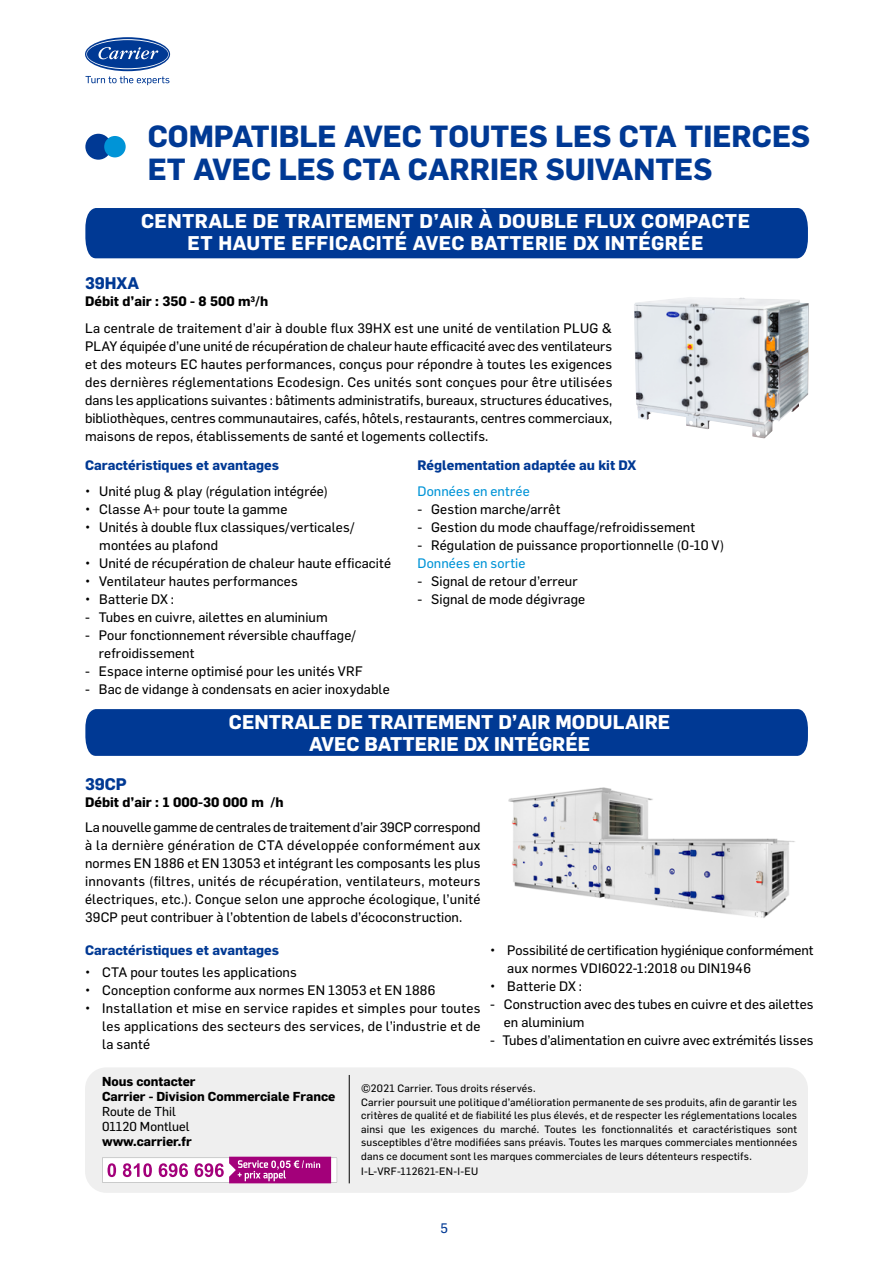
<style>
.page{position:relative;width:893px;height:1263px;background:#fff}
.page>*{position:absolute;margin:0;border:0;box-sizing:border-box;transform-origin:0 0}
.t1{font:700 30px/33px "Flama";color:#003994}
.t2{font:700 19.5px/22.5px "Flama";letter-spacing:.02em;color:#fff;text-align:center}
.t3{font:700 19.5px/22.5px "Flama";color:#fff;text-align:center}
.t4{font:700 16.5px "Flama";color:#003994}
.t5{font:13.5px/18px "Flama Basic";letter-spacing:.01em;color:#000}
.t6{font:700 13.5px "Flama";color:#003994}
.t7{font:700 13.5px "Flama";color:#000}
.t8{font:13.5px "Flama Basic";letter-spacing:.01em;color:#0094d7}
.t9{font:13.5px "Flama Basic";color:#003994}
.t10{font:700 12.75px/15px "Flama";color:#000}
.t11{font:12.75px/15px "Flama Basic";color:#000}
.t12{font:10.5px/13.5px "Flama Basic";letter-spacing:.02em;color:#000}
</style>
<div class="page">
<div style="left:85px;top:1067px;width:723px;height:126px;background:#efefef;border-radius:21px"></div>
<hr style="left:349px;top:1075px;width:1px;height:108px;background:#000">
<svg style="left:85px;top:37px;width:85px;height:34px"></svg>
<svg style="left:86px;top:39px;width:83px;height:30px"></svg>
<svg style="left:85px;top:76px;width:84px;height:9px"></svg>
<div style="left:85px;top:134px;width:26px;height:26px;background:#003994;border-radius:50%"></div>
<div style="left:104px;top:136px;width:22px;height:21px;background:#0094d7;border-radius:50%"></div>
<div style="left:85px;top:709px;width:723px;height:47px;background:#003994"></div>
<img style="left:508px;top:787px;width:287px;height:131px">
<div style="left:541px;top:803px;width:7px;height:7px;background:#ececec"></div>
<div style="left:666px;top:846px;width:12px;height:6px;background:#e2e2e2"></div>
<img style="left:634px;top:297px;width:175px;height:142px">
<div style="left:85px;top:208px;width:723px;height:50px;background:#003994"></div>
<svg style="left:102px;top:1157px;width:235px;height:26px"></svg>
<h1 class="t1" style="left:148px;top:119px;width:664px">COMPATIBLE AVEC TOUTES LES CTA TIERCES<br>ET AVEC LES CTA CARRIER SUIVANTES</h1>
<h2 class="t2" style="left:141px;top:209px;width:611px">CENTRALE DE TRAITEMENT D’AIR À DOUBLE FLUX COMPACTE<br>ET HAUTE EFFICACITÉ AVEC BATTERIE DX INTÉGRÉE</h2>
<p class="t4" style="left:85px;top:274px;width:56px">39HXA</p>
<p class="t5" style="left:85px;top:318px;width:529px;text-align:justify">La centrale de traitement d’air à double flux 39HX est une unité de ventilation PLUG &amp; PLAY équipée d’une unité de récupération de chaleur haute efficacité avec des ventilateurs et des moteurs EC hautes performances, conçus pour répondre à toutes les exigences des dernières réglementations Ecodesign. Ces unités sont conçues pour être utilisées dans les applications suivantes : bâtiments administratifs, bureaux, structures éducatives, bibliothèques, centres communautaires, cafés, hôtels, restaurants, centres commerciaux, maisons de repos, établissements de santé et logements collectifs.</p>
<p class="t7" style="left:85px;top:293px;width:185px">Débit d’air : 350 - 8 500 m<sup>3</sup>/h</p>
<p class="t6" style="left:85px;top:457px;width:196px">Caractéristiques et avantages</p>
<p class="t6" style="left:417px;top:457px;width:220px">Réglementation adaptée au kit DX</p>
<p class="t5" style="left:85px;top:481px;width:244px">• Unité plug &amp; play (régulation intégrée)</p>
<p class="t5" style="left:85px;top:499px;width:204px">• Classe A+ pour toute la gamme</p>
<p class="t5" style="left:99px;top:517px;width:257px;text-indent:-14px">• Unités à double flux classiques/verticales/ montées au plafond</p>
<p class="t5" style="left:85px;top:553px;width:308px">• Unité de récupération de chaleur haute efficacité</p>
<p class="t5" style="left:85px;top:571px;width:214px">• Ventilateur hautes performances</p>
<p class="t5" style="left:85px;top:589px;width:91px">• Batterie DX :</p>
<p class="t5" style="left:85px;top:607px;width:244px">- Tubes en cuivre, ailettes en aluminium</p>
<p class="t5" style="left:99px;top:625px;width:259px;text-indent:-14px">- Pour fonctionnement réversible chauffage/ refroidissement</p>
<p class="t5" style="left:85px;top:661px;width:279px">- Espace interne optimisé pour les unités VRF</p>
<p class="t5" style="left:85px;top:679px;width:306px">- Bac de vidange à condensats en acier inoxydable</p>
<p class="t8" style="left:417px;top:481px;width:114px">Données en entrée</p>
<p class="t5" style="left:417px;top:499px;width:144px">- Gestion marche/arrêt</p>
<p class="t5" style="left:417px;top:517px;width:279px">- Gestion du mode chauffage/refroidissement</p>
<p class="t5" style="left:417px;top:535px;width:308px">- Régulation de puissance proportionnelle (0-10 V)</p>
<p class="t8" style="left:417px;top:553px;width:110px">Données en sortie</p>
<p class="t5" style="left:417px;top:571px;width:162px">- Signal de retour d’erreur</p>
<p class="t5" style="left:417px;top:589px;width:169px">- Signal de mode dégivrage</p>
<h2 class="t3" style="left:229px;top:710px;width:443px">CENTRALE DE TRAITEMENT D’AIR MODULAIRE<br>AVEC BATTERIE DX INTÉGRÉE</h2>
<p class="t4" style="left:85px;top:774px;width:43px">39CP</p>
<p class="t5" style="left:85px;top:818px;width:397px;text-align:justify">La nouvelle gamme de centrales de traitement d’air 39CP correspond à la dernière génération de CTA développée conformément aux normes EN 1886 et EN 13053 et intégrant les composants les plus innovants (filtres, unités de récupération, ventilateurs, moteurs électriques, etc.). Conçue selon une approche écologique, l’unité 39CP peut contribuer à l’obtention de labels d’écoconstruction.</p>
<p class="t7" style="left:85px;top:794px;width:200px">Débit d’air : 1 000-30 000 m³/h</p>
<p class="t6" style="left:85px;top:942px;width:196px">Caractéristiques et avantages</p>
<p class="t5" style="left:85px;top:962px;width:213px">• CTA pour toutes les applications</p>
<p class="t5" style="left:85px;top:980px;width:352px">• Conception conforme aux normes EN 13053 et EN 1886</p>
<p class="t5" style="left:102px;top:998px;width:380px;text-align:justify;text-indent:-17px">• Installation et mise en service rapides et simples pour toutes les applications des secteurs des services, de l’industrie et de la santé</p>
<p class="t5" style="left:507px;top:941px;width:308px;text-indent:-17px">• Possibilité de certification hygiénique conformément aux normes VDI6022-1:2018 ou DIN1946</p>
<p class="t5" style="left:490px;top:977px;width:93px">• Batterie DX :</p>
<p class="t5" style="left:504px;top:995px;width:311px;text-indent:-14px">- Construction avec des tubes en cuivre et des ailettes en aluminium</p>
<p class="t5" style="left:490px;top:1031px;width:325px">- Tubes d’alimentation en cuivre avec extrémités lisses</p>
<p class="t10" style="left:102px;top:1073px;width:235px">Nous contacter<br>Carrier - Division Commerciale France</p>
<p class="t11" style="left:102px;top:1103px;width:89px">Route de Thil<br>01120 Montluel</p>
<p class="t10" style="left:102px;top:1133px;width:91px">www.carrier.fr</p>
<p class="t12" style="left:361px;top:1081px;width:438px">©2021 Carrier. Tous droits réservés.<br>Carrier poursuit une politique d’amélioration permanente de ses produits, afin de garantir les critères de qualité et de fiabilité les plus élevés, et de respecter les réglementations locales ainsi que les exigences du marché. Toutes les fonctionnalités et caractéristiques sont susceptibles d’être modifiées sans préavis. Toutes les marques commerciales mentionnées dans ce document sont les marques commerciales de leurs détenteurs respectifs.</p>
<p class="t12" style="left:361px;top:1164px;width:119px">I-L-VRF-112621-EN-I-EU</p>
<p class="t9" style="left:440px;top:1219px;width:9px">5</p>
</div>
